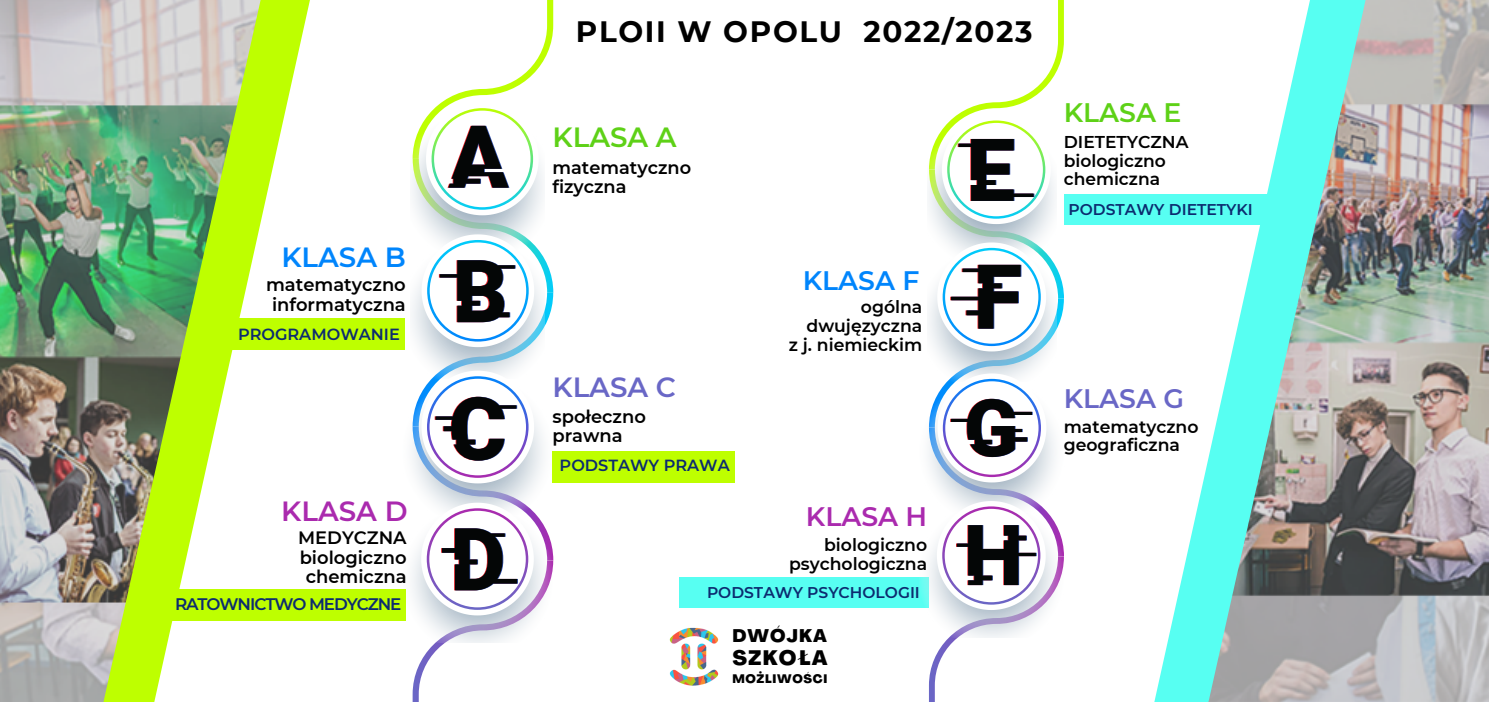
<style>
.page{position:relative;width:1489px;height:702px;background:#fff}
.page>*{position:absolute;margin:0;border:0;box-sizing:border-box;transform-origin:0 0}
.t1{font:700 29.5px "Montserrat";letter-spacing:.055em;color:#000}
.t2{font:600 27.75px "Montserrat";color:#0085fc}
.t3{font:600 27.75px "Montserrat";color:#5ed117}
.t4{font:600 27.75px "Montserrat";color:#6967c6}
.t5{font:600 27.75px "Montserrat";color:#aa2aae}
.t6{font:600 26.75px "Montserrat";color:#5ed117}
.t7{font:600 26.75px "Montserrat";color:#6967c6}
.t8{font:600 26.75px "Montserrat";color:#aa2aae}
.t9{font:600 26.75px "Montserrat";color:#0085fc}
.t10{font:800 20.5px "Agrandir";letter-spacing:.055em;color:#000}
.t11{font:600 18px "Montserrat";color:#000}
.t12{font:800 18px "Agrandir";letter-spacing:.055em;color:#000}
.t13{font:600 17.75px "Montserrat";color:#000}
.t14{font:600 17.25px/18.8px "Montserrat";color:#000;text-align:right}
.t15{font:600 17px "Montserrat";color:#000}
.t16{font:600 16.75px "Montserrat";letter-spacing:-.065em;color:#0c2b6f}
.t17{font:600 16.25px "Montserrat";color:#0c2b6f}
.t18{font:600 15.5px "Montserrat";color:#0c2b6f}
.t19{font:800 12px "Agrandir";letter-spacing:.055em;color:#000}
</style>
<div class="page">
<svg style="left:413px;top:0;width:140px;height:701px"></svg>
<div style="left:147px;top:588px;width:259px;height:32px;background:#beff00"></div>
<div style="left:200px;top:318px;width:205px;height:32px;background:#beff00"></div>
<div style="left:552px;top:451px;width:182px;height:32px;background:#beff00"></div>
<svg style="left:261px;top:0;width:58px;height:621px"></svg>
<div style="left:679px;top:576px;width:250px;height:30px;background:#57fff2"></div>
<svg style="left:929px;top:0;width:135px;height:701px"></svg>
<svg style="left:1121px;top:224px;width:87px;height:477px"></svg>
<div style="left:1064px;top:194px;width:272px;height:30px;background:#57fff2"></div>
<img style="left:1208px;top:0;width:281px;height:701px">
<img style="left:0;top:0;width:261px;height:701px">
<img style="left:669px;top:607px;width:88px;height:79px">
<p class="t2" style="left:281px;top:240px;width:126px">KLASA B</p>
<p class="t11" style="left:266px;top:274px;width:141px">matematyczno</p>
<p class="t11" style="left:272px;top:293px;width:135px">informatyczna</p>
<p class="t17" style="left:238px;top:323px;width:163px">PROGRAMOWANIE</p>
<p class="t5" style="left:281px;top:493px;width:128px">KLASA D</p>
<p class="t11" style="left:298px;top:526px;width:110px">MEDYCZNA</p>
<p class="t11" style="left:300px;top:546px;width:109px">biologiczno</p>
<p class="t11" style="left:306px;top:565px;width:102px">chemiczna</p>
<p class="t16" style="left:175px;top:594px;width:228px">RATOWNICTWO MEDYCZNE</p>
<p class="t1" style="left:576px;top:13px;width:458px">PLOII W OPOLU 2022/2023</p>
<p class="t3" style="left:552px;top:120px;width:126px">KLASA A</p>
<p class="t13" style="left:552px;top:156px;width:140px">matematyczno</p>
<p class="t13" style="left:552px;top:176px;width:76px">fizyczna</p>
<p class="t4" style="left:552px;top:370px;width:125px">KLASA C</p>
<p class="t11" style="left:552px;top:405px;width:95px">społeczno</p>
<p class="t11" style="left:552px;top:424px;width:72px">prawna</p>
<p class="t17" style="left:560px;top:454px;width:172px">PODSTAWY PRAWA</p>
<p class="t9" style="left:803px;top:263px;width:118px">KLASA F</p>
<p class="t14" style="left:806px;top:297px;width:117px">ogólna dwujęzyczna</p>
<p class="t14" style="left:789px;top:335px;width:135px">z j. niemieckim</p>
<p class="t8" style="left:806px;top:499px;width:123px">KLASA H</p>
<p class="t14" style="left:824px;top:535px;width:105px">biologiczno</p>
<p class="t14" style="left:789px;top:553px;width:140px">psychologiczna</p>
<p class="t18" style="left:707px;top:583px;width:214px">PODSTAWY PSYCHOLOGII</p>
<p class="t12" style="left:732px;top:628px;width:96px">DWÓJKA</p>
<p class="t10" style="left:732px;top:649px;width:97px">SZKOŁA</p>
<p class="t19" style="left:732px;top:673px;width:96px">MOŻLIWOŚCI</p>
<p class="t6" style="left:1064px;top:96px;width:119px">KLASA E</p>
<p class="t15" style="left:1064px;top:131px;width:126px">DIETETYCZNA</p>
<p class="t15" style="left:1064px;top:150px;width:104px">biologiczno</p>
<p class="t15" style="left:1064px;top:169px;width:98px">chemiczna</p>
<p class="t18" style="left:1068px;top:200px;width:186px">PODSTAWY DIETETYKI</p>
<p class="t7" style="left:1064px;top:382px;width:122px">KLASA G</p>
<p class="t14" style="left:1064px;top:416px;width:136px">matematyczno</p>
<p class="t14" style="left:1064px;top:435px;width:118px">geograficzna</p>
</div>
